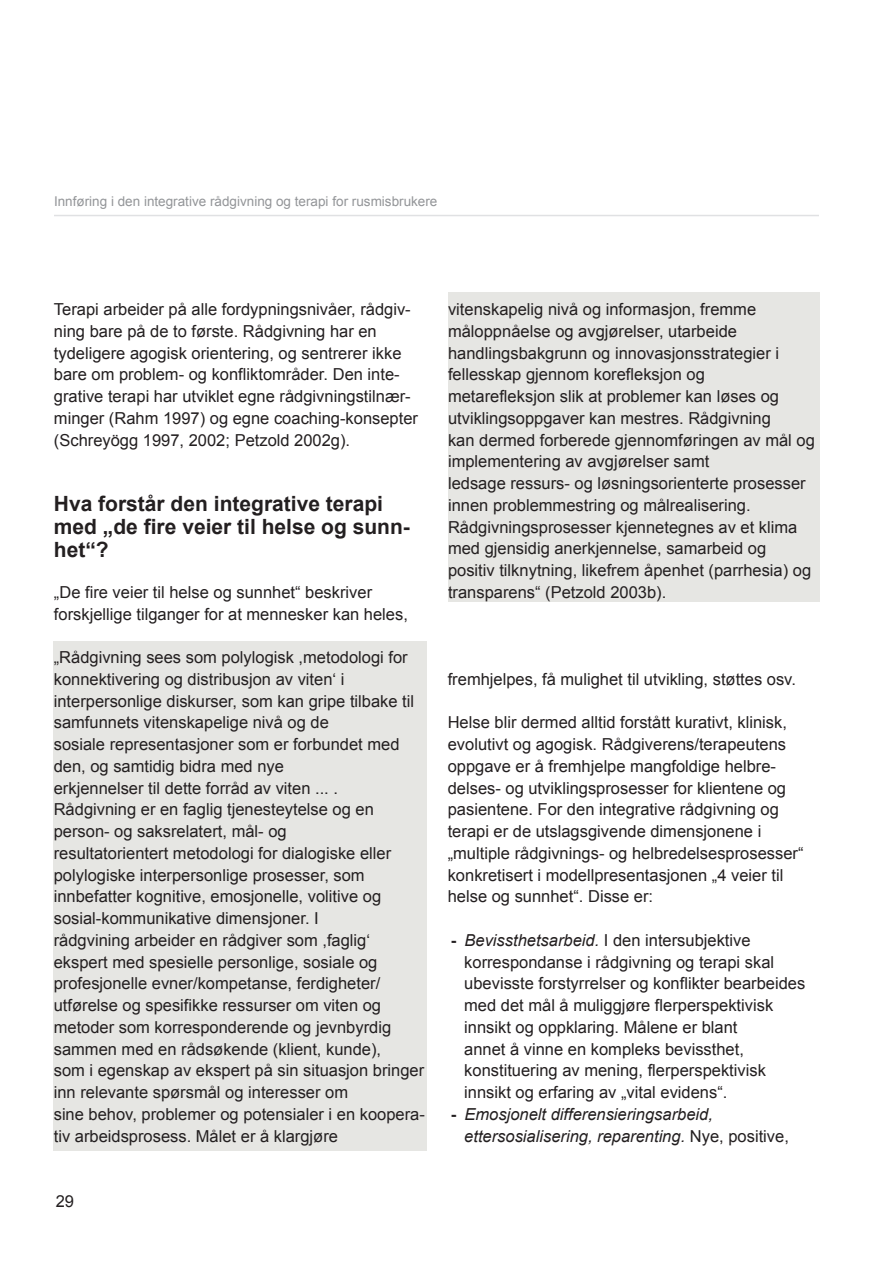
<style>
.page{position:relative;width:893px;height:1263px;background:#fff}
.page>*{position:absolute;margin:0;border:0;box-sizing:border-box;transform-origin:0 0}
.t1{font:700 21px/23.2px "Arial";color:#231f20}
.t2{font:16.5px/21.8px "Arial";color:#231f20}
.t3{font:italic 16.5px/21.8px "Arial";color:#231f20}
.t4{font:13.5px "Arial";color:#939598}
.s1{font-weight:700}
.s2{font-style:italic}
.s3{font-weight:700;font-style:normal}
.s4{font-style:normal}
</style>
<div class="page">
<hr style="left:54px;top:215px;width:838px;height:1px;background:#e0e1e3">
<div style="left:820px;top:201px;width:72px;height:265px;background:#fff"></div>
<div style="left:54px;top:641px;width:373px;height:510px;background:#e6e6e3"></div>
<div style="left:448px;top:292px;width:372px;height:310px;background:#e6e6e3"></div>
<p class="t4" style="left:54px;top:194px;width:385px">Innføring i den integrative rådgivning og terapi for rusmisbrukere</p>
<p class="t2" style="left:54px;top:298px;width:366px">Terapi arbeider på alle fordypningsnivåer, rådgiv&shy;ning bare på de to første. Rådgivning har en tydeligere agogisk orientering, og sentrerer ikke bare om problem- og konfliktområder. Den inte&shy;grative terapi har utviklet egne rådgivningstilnær&shy;minger (Rahm 1997) og egne coaching-konsepter (Schreyögg 1997, 2002; Petzold 2002g).</p>
<p class="t1" style="left:54px;top:492px;width:357px">Hva forstår den integrative terapi med „de fire veier til helse og sunn&shy;het“?</p>
<p class="t2" style="left:54px;top:581px;width:355px">„De fire veier til helse og sunnhet“ beskriver forskjellige tilganger for at mennesker kan heles,</p>
<p class="t2" style="left:54px;top:646px;width:373px">„Rådgivning sees som polylogisk ,metodologi for konnektivering og distribusjon av viten‘ i interpersonlige diskurser, som kan gripe tilbake til samfunnets vitenskapelige nivå og de<br>sosiale representasjoner som er forbundet med den, og samtidig bidra med nye<br>erkjennelser til dette forråd av viten ... .<br>Rådgivning er en faglig tjenesteytelse og en person- og saksrelatert, mål- og<br>resultatorientert metodologi for dialogiske eller polylogiske interpersonlige prosesser, som innbefatter kognitive, emosjonelle, volitive og sosial-kommunikative dimensjoner. I<br>rådgvining arbeider en rådgiver som ,faglig‘ ekspert med spesielle personlige, sosiale og profesjonelle evner/kompetanse, ferdigheter/ utførelse og spesifikke ressurser om viten og metoder som korresponderende og jevnbyrdig sammen med en rådsøkende (klient, kunde),<br>som i egenskap av ekspert på sin situasjon bringer inn relevante spørsmål og interesser om<br>sine behov, problemer og potensialer i en koopera&shy;tiv arbeidsprosess. Målet er å klargjøre</p>
<p class="t2" style="left:56px;top:1190px;width:20px">29</p>
<p class="t2" style="left:448px;top:298px;width:368px">vitenskapelig nivå og informasjon, fremme måloppnåelse og avgjørelser, utarbeide handlingsbakgrunn og innovasjonsstrategier i fellesskap gjennom korefleksjon og metarefleksjon slik at problemer kan løses og utviklingsoppgaver kan mestres. Rådgivning<br>kan dermed forberede gjennomføringen av mål og implementering av avgjørelser samt<br>ledsage ressurs- og løsningsorienterte prosesser innen problemmestring og målrealisering.<br>Rådgivningsprosesser kjennetegnes av et klima med gjensidig anerkjennelse, samarbeid og positiv tilknytning, likefrem åpenhet (parrhesia) og transparens“ (Petzold 2003b).</p>
<p class="t2" style="left:448px;top:668px;width:350px">fremhjelpes, få mulighet til utvikling, støttes osv.</p>
<p class="t2" style="left:448px;top:712px;width:357px">Helse blir dermed alltid forstått kurativt, klinisk, evolutivt og agogisk. Rådgiverens/terapeutens oppgave er å fremhjelpe mangfoldige helbre&shy;delses- og utviklingsprosesser for klientene og pasientene. For den integrative rådgivning og terapi er de utslagsgivende dimensjonene i „multiple rådgivnings- og helbredelsesprosesser“ konkretisert i modellpresentasjonen „4 veier til helse og sunnhet“. Disse er:</p>
<p class="t2" style="left:464px;top:929px;width:343px;text-indent:-13px"><span class="s1">-</span> <span class="s2">Bevissthetsarbeid.</span> I den intersubjektive korrespondanse i rådgivning og terapi skal ubevisste forstyrrelser og konflikter bearbeides med det mål å muliggjøre flerperspektivisk innsikt og oppklaring. Målene er blant<br>annet å vinne en kompleks bevissthet, konstituering av mening, flerperspektivisk innsikt og erfaring av „vital evidens“.</p>
<p class="t3" style="left:464px;top:1103px;width:326px;text-indent:-13px"><span class="s3">-</span> Emosjonelt differensieringsarbeid, ettersosialisering, reparenting. <span class="s4">Nye, positive,</span></p>
</div>
